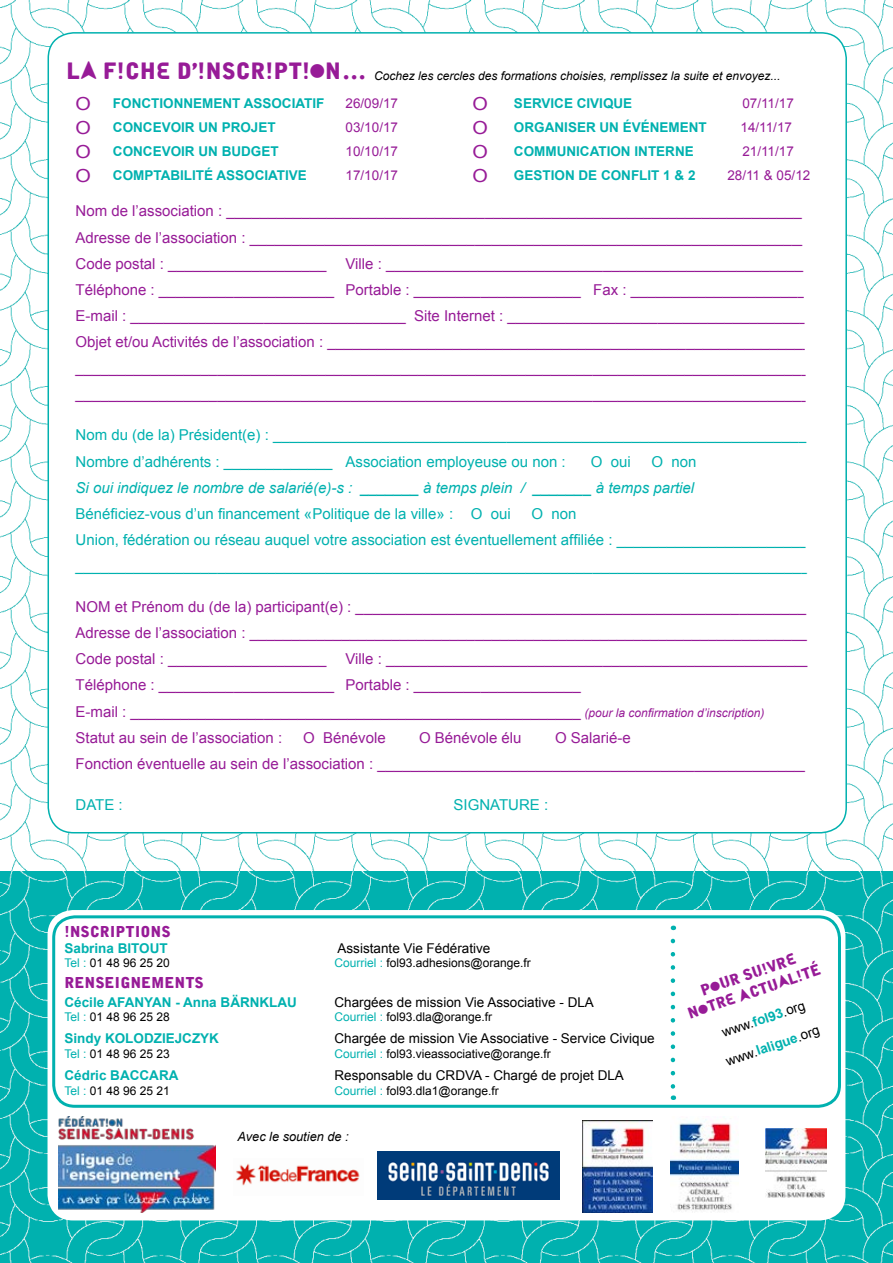
<style>
.page{position:relative;width:893px;height:1263px;background:#fff}
.page>*{position:absolute;margin:0;border:0;box-sizing:border-box;transform-origin:0 0}
.t1{font:18px "Arial";color:#971b97;scale:1.1 1}
.t2{font:15px/26.1px "Arial";color:#971b97}
.t3{font:15px/26.1px "Arial";color:#00b1af}
.t4{font:italic 15px "Arial";color:#00b1af}
.t5{font:15px/18px "Alpha Ligue";color:#971b97;text-align:center}
.t6{font:700 13.5px "Arial";color:#00b1af}
.t7{font:13.5px/28.2px "Arial";color:#000;text-align:center}
.t8{font:13.5px "Arial";color:#971b97}
.t9{font:italic 12.75px "Arial";color:#000}
.t10{font:12px "Arial";color:#000}
.t11{font:italic 12px "Arial";color:#000}
.s1{font-family:"Alpha Ligue";font-style:normal;font-size:22.5px;color:#971b97}
.s2{font-weight:400;font-size:18px;color:#971b97}
.s3{font-style:italic;font-size:12px}
.s4{color:#00b1af}
.s5{font-weight:700;color:#00b1af}
</style>
<div class="page">
<img style="left:1px;top:1px;width:892px;height:871px">
<div style="left:48px;top:33px;width:798px;height:800px;background:#fff;border-radius:26px"></div>
<img style="left:0;top:872px;width:893px;height:391px">
<div style="left:48px;top:910px;width:797px;height:310px;background:#fff;border-radius:26px"></div>
<div style="left:52px;top:915px;width:789px;height:193px;border:3px solid #00b1af;border-radius:21px"></div>
<svg style="left:671px;top:941px;width:4px;height:159px"></svg>
<img style="left:59px;top:1117px;width:157px;height:95px">
<img style="left:378px;top:1152px;width:182px;height:47px">
<img style="left:583px;top:1121px;width:69px;height:92px">
<img style="left:765px;top:1128px;width:62px;height:70px">
<img style="left:236px;top:1163px;width:124px;height:23px">
<img style="left:671px;top:1119px;width:67px;height:93px">
<p class="t11" style="left:67px;top:68px;width:715px"><span class="s1">LA FICHE D’INSCRIPTION...</span> Cochez les cercles des formations choisies, remplissez la suite et envoyez...</p>
<p class="t6" style="left:76px;top:95px;width:250px"><span class="s2">O</span> FONCTIONNEMENT ASSOCIATIF</p>
<p class="t8" style="left:346px;top:95px;width:54px">26/09/17</p>
<p class="t1" style="left:472px;top:92px;width:16px">O</p>
<p class="t6" style="left:514px;top:95px;width:120px">SERVICE CIVIQUE</p>
<p class="t8" style="left:742px;top:95px;width:53px">07/11/17</p>
<p class="t6" style="left:76px;top:119px;width:202px"><span class="s2">O</span> CONCEVOIR UN PROJET</p>
<p class="t8" style="left:346px;top:119px;width:54px">03/10/17</p>
<p class="t1" style="left:472px;top:116px;width:16px">O</p>
<p class="t6" style="left:514px;top:119px;width:194px">ORGANISER UN éVéNEMENT</p>
<p class="t8" style="left:740px;top:119px;width:53px">14/11/17</p>
<p class="t6" style="left:76px;top:143px;width:205px"><span class="s2">O</span> CONCEVOIR UN BUDGET</p>
<p class="t8" style="left:346px;top:143px;width:54px">10/10/17</p>
<p class="t1" style="left:472px;top:140px;width:16px">O</p>
<p class="t6" style="left:514px;top:143px;width:181px">COMMUNICATION INTERNE</p>
<p class="t8" style="left:742px;top:143px;width:53px">21/11/17</p>
<p class="t6" style="left:76px;top:167px;width:160px"><span class="s2">O</span> COMPTABILITé Associative</p>
<p class="t8" style="left:346px;top:167px;width:54px">17/10/17</p>
<p class="t1" style="left:472px;top:164px;width:16px">O</p>
<p class="t6" style="left:514px;top:167px;width:183px">GESTION DE CONFLIT 1 &amp; 2</p>
<p class="t8" style="left:727px;top:167px;width:85px">28/11 &amp; 05/12</p>
<p class="t2" style="left:76px;top:198px;width:728px;text-align:justify">Nom de l’association : _____________________________________________________________________ Adresse de l’association : __________________________________________________________________ Code postal : ___________________</p>
<p class="t2" style="left:76px;top:251px;width:731px;text-indent:270px">Ville : __________________________________________________ Téléphone : _____________________ Portable : ____________________ Fax : _____________________ E-mail : _________________________________ Site Internet : ____________________________________ Objet et/ou Activités de l’association : __________________________________________________________ ________________________________________________________________________________________ ________________________________________________________________________________________</p>
<p class="t3" style="left:76px;top:422px;width:732px">Nom du (de la) Président(e) : ________________________________________________________________<br>Nombre d’adhérents : _____________ Association employeuse ou non :</p>
<p class="t3" style="left:591px;top:448px;width:42px">O oui</p>
<p class="t3" style="left:652px;top:448px;width:47px">O non</p>
<p class="t4" style="left:76px;top:478px;width:620px">Si oui indiquez le nombre de salarié(e)-s : _______ à temps plein / _______ à temps partiel</p>
<p class="t3" style="left:76px;top:501px;width:437px">Bénéficiez-vous d’un financement «Politique de la ville» : O oui</p>
<p class="t3" style="left:76px;top:501px;width:733px;text-indent:456px">O non<br>Union, fédération ou réseau auquel votre association est éventuellement affiliée : _______________________ ________________________________________________________________________________________</p>
<p class="t2" style="left:76px;top:594px;width:733px;text-align:justify">NOM et Prénom du (de la) participant(e) : ______________________________________________________ Adresse de l’association : __________________________________________________________________ Code postal : ___________________</p>
<p class="t2" style="left:76px;top:646px;width:733px;text-indent:270px">Ville : __________________________________________________ Téléphone : _____________________ Portable : ____________________<br>E-mail : ______________________________________________________ <span class="s3">(pour la confirmation d’inscription)<br></span>Statut au sein de l’association :</p>
<p class="t2" style="left:76px;top:724px;width:731px;text-indent:479px">O Salarié-e<br>Fonction éventuelle au sein de l’association : ___________________________________________________</p>
<p class="t3" style="left:76px;top:792px;width:49px">DATE :</p>
<p class="t3" style="left:454px;top:792px;width:96px">SIGNATURE :</p>
<p class="t2" style="left:303px;top:724px;width:84px">O Bénévole</p>
<p class="t2" style="left:419px;top:724px;width:104px">O Bénévole élu</p>
<p class="t5" style="left:65px;top:922px;width:108px">INSCRIPTIONS</p>
<p class="t6" style="left:65px;top:939px;width:105px">Sabrina BITOUT</p>
<p class="t7" style="left:338px;top:934px;width:154px">Assistante Vie Fédérative</p>
<p class="t10" style="left:65px;top:955px;width:107px"><span class="s4">Tel :</span> 01 48 96 25 20</p>
<p class="t10" style="left:335px;top:955px;width:198px"><span class="s4">Courriel :</span> fol93.adhesions@orange.fr</p>
<p class="t5" style="left:679px;top:988px;width:141px;rotate:-19deg">POUR SUIVRE<br>NOTRE ACTUALITÉ</p>
<p class="t5" style="left:65px;top:973px;width:141px">RENSEIGNEMENTS</p>
<p class="t6" style="left:65px;top:993px;width:234px">Cécile AFANYAN - Anna BÄRNKLAU</p>
<p class="t7" style="left:335px;top:988px;width:261px">Chargées de mission Vie Associative - DLA</p>
<p class="t10" style="left:65px;top:1009px;width:107px"><span class="s4">Tel :</span> 01 48 96 25 28</p>
<p class="t10" style="left:335px;top:1009px;width:159px"><span class="s4">Courriel :</span> fol93.dla@orange.fr</p>
<p class="t7" style="left:712px;top:1021px;width:100px;rotate:-19deg">www.<span class="s5">fol93</span>.org www.<span class="s5">laligue</span>.org</p>
<p class="t6" style="left:65px;top:1029px;width:156px">Sindy KOLODZIEJCZYK</p>
<p class="t7" style="left:335px;top:1024px;width:322px">Chargée de mission Vie Associative - Service Civique</p>
<p class="t10" style="left:65px;top:1046px;width:107px"><span class="s4">Tel :</span> 01 48 96 25 23</p>
<p class="t10" style="left:335px;top:1046px;width:218px"><span class="s4">Courriel :</span> fol93.vieassociative@orange.fr</p>
<p class="t6" style="left:65px;top:1067px;width:115px">Cédric BACCARA</p>
<p class="t7" style="left:335px;top:1062px;width:291px">Responsable du CRDVA - Chargé de projet DLA</p>
<p class="t10" style="left:65px;top:1083px;width:107px"><span class="s4">Tel :</span> 01 48 96 25 21</p>
<p class="t10" style="left:335px;top:1083px;width:166px"><span class="s4">Courriel :</span> fol93.dla1@orange.fr</p>
<p class="t9" style="left:238px;top:1128px;width:113px">Avec le soutien de :</p>
</div>
